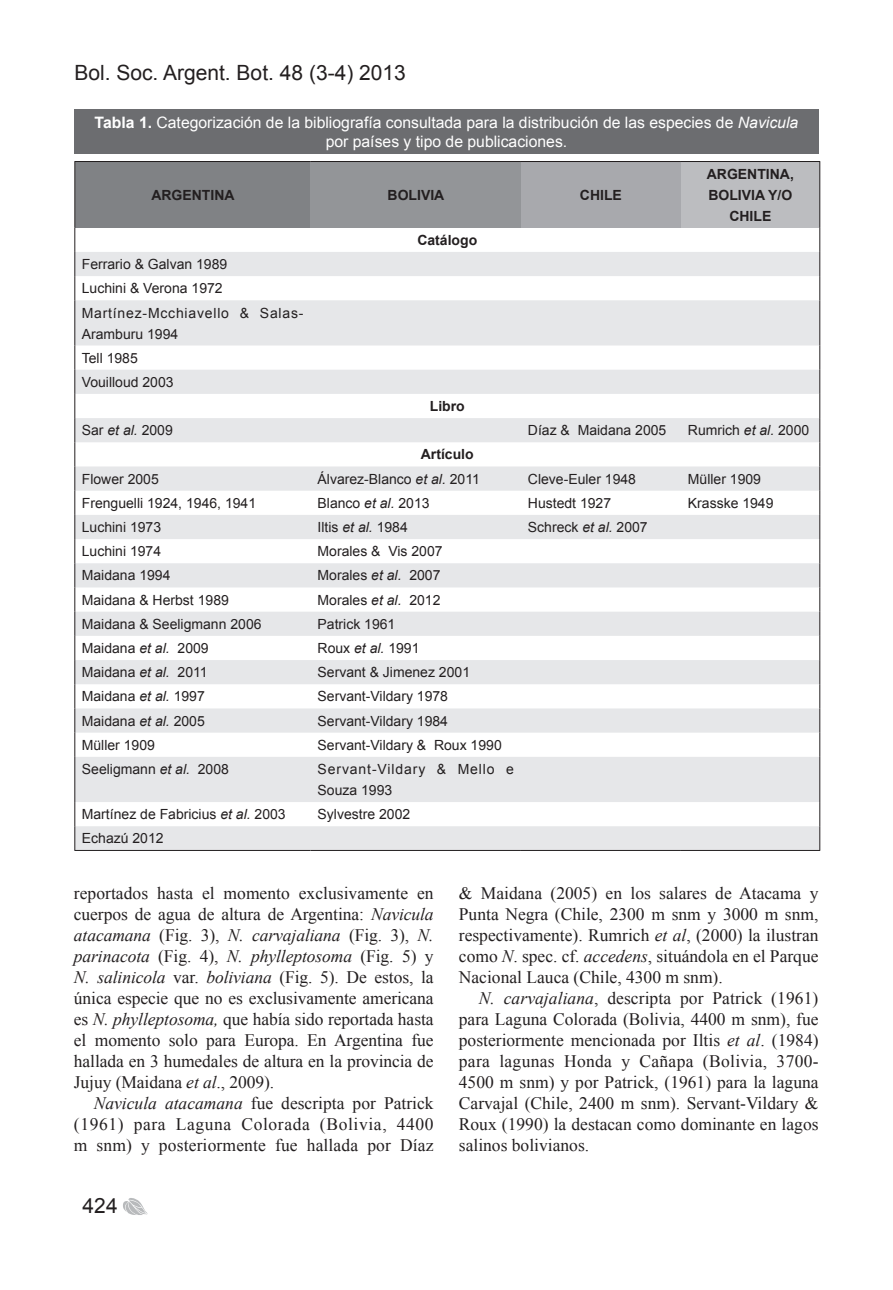
<style>
.page{position:relative;width:893px;height:1290px;background:#fff}
.page>*{position:absolute;margin:0;border:0;box-sizing:border-box;transform-origin:0 0}
.t1{font:21px "Arial";color:#231f20}
.t2{font:17.5px/21px "Times New Roman";color:#231f20;text-align:justify}
.t3{font:15.75px/18.9px "Arial";color:#fff;text-align:center}
.t4{font:14px/24.2px "Arial";color:#231f20}
.t5{font:700 14px/21px "Arial";color:#231f20;text-align:center}
.t6{font:14px/21px "Arial";letter-spacing:.065em;color:#231f20}
.s1{font-weight:700}
.s2{font-style:italic}
</style>
<div class="page">
<svg style="left:123px;top:1198px;width:25px;height:17px"></svg>
<div style="left:74px;top:110px;width:745px;height:44px;background:#6c6d70"></div>
<div style="left:75px;top:161px;width:236px;height:67px;background:#808285"></div>
<div style="left:311px;top:161px;width:210px;height:67px;background:#939598"></div>
<div style="left:521px;top:161px;width:160px;height:67px;background:#a8a9ad"></div>
<div style="left:681px;top:161px;width:139px;height:67px;background:#bcbdc0"></div>
<svg style="left:75px;top:252px;width:744px;height:598px;fill:#e6e7e9"></svg>
<hr style="left:74px;top:161px;width:237px;height:1px;background:#231f20">
<hr style="left:74px;top:162px;width:1px;height:66px;background:#231f20">
<hr style="left:311px;top:161px;width:210px;height:1px;background:#231f20">
<hr style="left:521px;top:161px;width:160px;height:1px;background:#231f20">
<hr style="left:681px;top:161px;width:139px;height:1px;background:#231f20">
<hr style="left:819px;top:162px;width:1px;height:66px;background:#231f20">
<svg style="left:74px;top:228px;width:1px;height:72px"></svg>
<svg style="left:819px;top:228px;width:1px;height:72px"></svg>
<hr style="left:74px;top:300px;width:1px;height:45px;background:#231f20">
<hr style="left:819px;top:300px;width:1px;height:45px;background:#231f20">
<svg style="left:74px;top:345px;width:1px;height:412px"></svg>
<svg style="left:819px;top:345px;width:1px;height:412px"></svg>
<hr style="left:74px;top:757px;width:1px;height:45px;background:#231f20">
<hr style="left:819px;top:757px;width:1px;height:45px;background:#231f20">
<svg style="left:74px;top:802px;width:1px;height:48px"></svg>
<svg style="left:819px;top:802px;width:1px;height:48px"></svg>
<hr style="left:74px;top:850px;width:237px;height:1px;background:#231f20">
<hr style="left:311px;top:850px;width:210px;height:1px;background:#231f20">
<hr style="left:521px;top:850px;width:160px;height:1px;background:#231f20">
<hr style="left:681px;top:850px;width:139px;height:1px;background:#231f20">
<p class="t1" style="left:74px;top:59px;width:333px">Bol. Soc. Argent. Bot. 48 (3-4) 2013</p>
<p class="t3" style="left:95px;top:113px;width:705px"><span class="s1">Tabla 1.</span> Categorización de la bibliografía consultada para la distribución de las especies de <span class="s2">Navicula </span>por países y tipo de publicaciones.</p>
<p class="t5" style="left:151px;top:185px;width:85px">ARGENTINA</p>
<p class="t5" style="left:388px;top:185px;width:58px">BOLIVIA</p>
<p class="t5" style="left:580px;top:185px;width:43px">CHILE</p>
<p class="t5" style="left:707px;top:164px;width:89px">ARGENTINA,<br>BOLIVIA Y/O<br>CHILE</p>
<p class="t4" style="left:82px;top:252px;width:223px">Ferrario &amp; Galvan 1989<br>Luchini &amp; Verona 1972<br>Martínez-Mcchiavello &amp; Salas-</p>
<p class="t4" style="left:82px;top:322px;width:98px">Aramburu 1994<br>Tell 1985<br>Vouilloud 2003</p>
<p class="t5" style="left:417px;top:230px;width:61px">Catálogo</p>
<p class="t5" style="left:430px;top:396px;width:36px">Libro</p>
<p class="t4" style="left:82px;top:418px;width:93px">Sar <span class="s2">et al.</span> 2009</p>
<p class="t4" style="left:528px;top:418px;width:140px">Díaz &amp; Maidana 2005</p>
<p class="t4" style="left:688px;top:418px;width:123px">Rumrich <span class="s2">et al.</span> 2000</p>
<p class="t5" style="left:421px;top:444px;width:54px">Artículo</p>
<p class="t4" style="left:82px;top:467px;width:79px">Flower 2005</p>
<p class="t4" style="left:318px;top:467px;width:164px">Álvarez-Blanco <span class="s2">et al.</span> 2011</p>
<p class="t4" style="left:528px;top:467px;width:110px">Cleve-Euler 1948</p>
<p class="t4" style="left:688px;top:467px;width:75px">Müller 1909</p>
<p class="t4" style="left:82px;top:491px;width:176px">Frenguelli 1924, 1946, 1941</p>
<p class="t4" style="left:318px;top:491px;width:114px">Blanco <span class="s2">et al.</span> 2013</p>
<p class="t4" style="left:528px;top:491px;width:85px">Hustedt 1927</p>
<p class="t4" style="left:688px;top:491px;width:87px">Krasske 1949</p>
<p class="t4" style="left:82px;top:515px;width:81px">Luchini 1973</p>
<p class="t4" style="left:318px;top:515px;width:92px">Iltis <span class="s2">et al.</span> 1984</p>
<p class="t4" style="left:528px;top:515px;width:121px">Schreck <span class="s2">et al.</span> 2007</p>
<p class="t4" style="left:82px;top:539px;width:81px">Luchini 1974</p>
<p class="t4" style="left:318px;top:539px;width:127px">Morales &amp; Vis 2007</p>
<p class="t4" style="left:82px;top:564px;width:90px">Maidana 1994</p>
<p class="t4" style="left:318px;top:564px;width:124px">Morales <span class="s2">et al.</span> 2007</p>
<p class="t4" style="left:82px;top:588px;width:149px">Maidana &amp; Herbst 1989</p>
<p class="t4" style="left:318px;top:588px;width:124px">Morales <span class="s2">et al.</span> 2012</p>
<p class="t4" style="left:82px;top:612px;width:181px">Maidana &amp; Seeligmann 2006</p>
<p class="t4" style="left:318px;top:612px;width:79px">Patrick 1961</p>
<p class="t4" style="left:82px;top:636px;width:128px">Maidana <span class="s2">et al.</span> 2009</p>
<p class="t4" style="left:318px;top:636px;width:103px">Roux <span class="s2">et al.</span> 1991</p>
<p class="t4" style="left:82px;top:660px;width:127px">Maidana <span class="s2">et al.</span> 2011</p>
<p class="t4" style="left:318px;top:660px;width:154px">Servant &amp; Jimenez 2001</p>
<p class="t4" style="left:82px;top:684px;width:124px">Maidana <span class="s2">et al.</span> 1997</p>
<p class="t4" style="left:318px;top:684px;width:132px">Servant-Vildary 1978</p>
<p class="t4" style="left:82px;top:709px;width:124px">Maidana <span class="s2">et al.</span> 2005</p>
<p class="t4" style="left:318px;top:709px;width:132px">Servant-Vildary 1984</p>
<p class="t4" style="left:82px;top:733px;width:75px">Müller 1909</p>
<p class="t4" style="left:318px;top:733px;width:186px">Servant-Vildary &amp; Roux 1990</p>
<p class="t4" style="left:82px;top:757px;width:149px">Seeligmann <span class="s2">et al.</span> 2008</p>
<p class="t6" style="left:318px;top:759px;width:198px">Servant-Vildary &amp; Mello e<br>Souza 1993</p>
<p class="t4" style="left:82px;top:802px;width:205px">Martínez de Fabricius <span class="s2">et al.</span> 2003</p>
<p class="t4" style="left:318px;top:802px;width:94px">Sylvestre 2002</p>
<p class="t4" style="left:82px;top:826px;width:83px">Echazú 2012</p>
<p class="t2" style="left:74px;top:882px;width:361px">reportados hasta el momento exclusivamente en cuerpos de agua de altura de Argentina: <span class="s2">Navicula atacamana</span> (Fig. 3), <span class="s2">N. carvajaliana</span> (Fig. 3), <span class="s2">N. parinacota</span> (Fig. 4), <span class="s2">N. phylleptosoma</span> (Fig. 5) y <span class="s2">N. salinicola</span> var. <span class="s2">boliviana</span> (Fig. 5). De estos, la única especie que no es exclusivamente americana es <span class="s2">N. phylleptosoma,</span> que había sido reportada hasta el momento solo para Europa. En Argentina fue hallada en 3 humedales de altura en la provincia de Jujuy (Maidana <span class="s2">et al</span>., 2009).</p>
<p class="t2" style="left:74px;top:1092px;width:361px;text-indent:20px"><span class="s2">Navicula atacamana</span> fue descripta por Patrick (1961) para Laguna Colorada (Bolivia, 4400 m snm) y posteriormente fue hallada por Díaz</p>
<p class="t1" style="left:83px;top:1192px;width:37px">424</p>
<p class="t2" style="left:459px;top:882px;width:361px">&amp; Maidana (2005) en los salares de Atacama y Punta Negra (Chile, 2300 m snm y 3000 m snm, respectivamente). Rumrich <span class="s2">et al</span>, (2000) la ilustran como <span class="s2">N</span>. spec. cf. <span class="s2">accedens</span>, situándola en el Parque Nacional Lauca (Chile, 4300 m snm).</p>
<p class="t2" style="left:459px;top:987px;width:361px;text-indent:20px"><span class="s2">N. carvajaliana</span>, descripta por Patrick (1961) para Laguna Colorada (Bolivia, 4400 m snm), fue posteriormente mencionada por Iltis <span class="s2">et al</span>. (1984) para lagunas Honda y Cañapa (Bolivia, 3700- 4500 m snm) y por Patrick, (1961) para la laguna Carvajal (Chile, 2400 m snm). Servant-Vildary &amp; Roux (1990) la destacan como dominante en lagos salinos bolivianos.</p>
</div>
